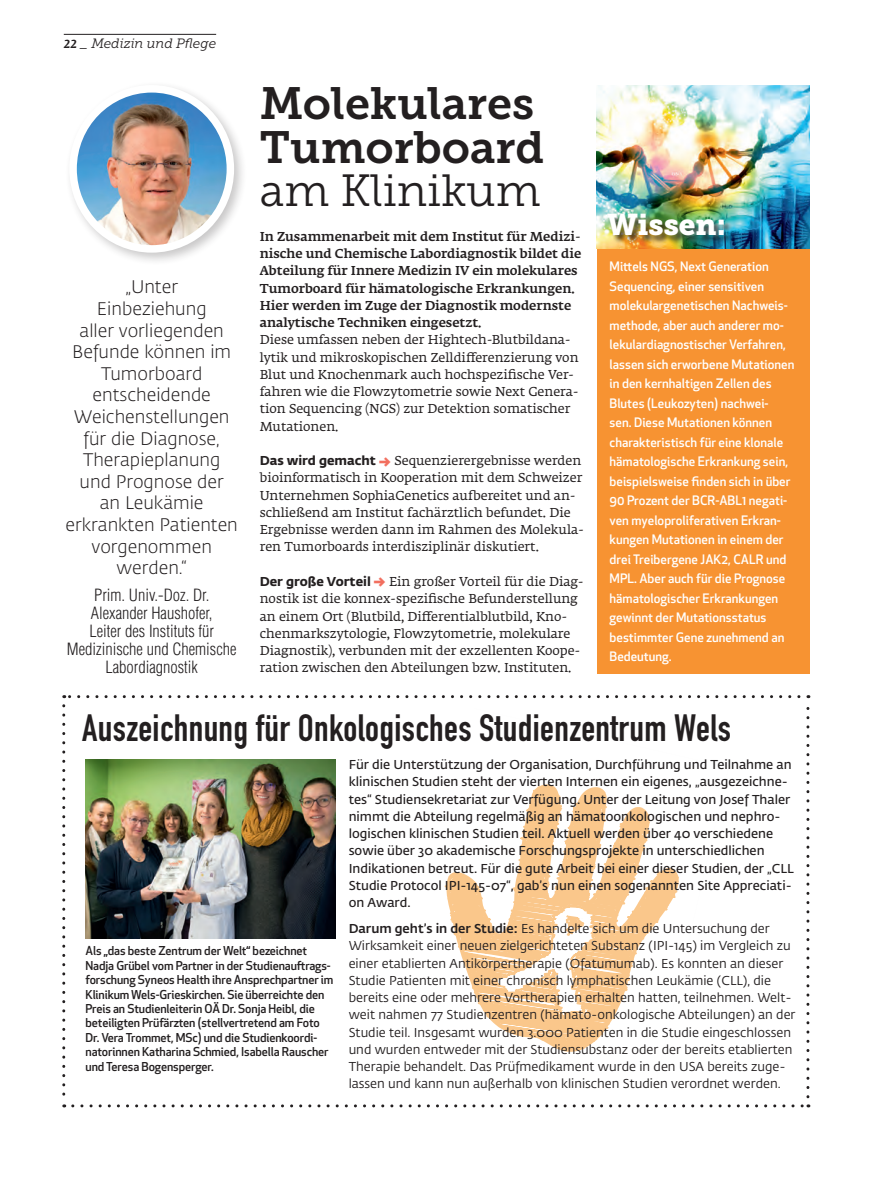
<style>
.page{position:relative;width:893px;height:1191px;background:#fff}
.page>*{position:absolute;margin:0;border:0;box-sizing:border-box;transform-origin:0 0}
.t1{font:45px/43.5px "Museo Slab 700";color:#231f20}
.t2{font:45px "Museo Slab 300";color:#231f20}
.t3{font:37.5px "DIN Engschrift Alternate";letter-spacing:.01em;color:#231f20}
.t4{font:29.85px "Museo Slab 900";color:#fff}
.t5{font:300 18px/21.6px "Fedra Sans Std";color:#231f20;text-align:center}
.t6{font:300 condensed 16.5px/18px "Helvetica";color:#231f20;text-align:center}
.t7{font:italic 13.5px "Museo Slab 300";color:#231f20}
.t8{font:12.75px/17.2px "Fedra Serif A Std";color:#231f20}
.t9{font:12.75px/17.2px "Fedra Sans Std";color:#231f20}
.t10{font:500 12.75px/19.5px "Apex New";color:#fff}
.t11{font:600 12.75px/17.2px "Fedra Sans Std";color:#231f20}
.t12{font:500 12.75px/17.2px "Fedra Serif A Std";color:#231f20}
.t13{font:500 12px/14.4px "Apex New";letter-spacing:-.01em;color:#231f20}
.s1{font-family:"Fedra Serif A Std Demi";font-size:15px}
.s2{font-family:"Fedra Sans Std";font-weight:700}
.s3{font-family:"Fedra Sans Std";font-weight:700;font-size:16.5px;color:#f26f5f}
.s4{font-weight:500}
</style>
<div class="page">
<svg style="left:444px;top:784px;width:235px;height:268px"></svg>
<svg style="left:62px;top:705px;width:3px;height:402px"></svg>
<svg style="left:73px;top:1104px;width:736px;height:3px"></svg>
<svg style="left:806px;top:695px;width:3px;height:401px"></svg>
<svg style="left:64px;top:695px;width:735px;height:3px"></svg>
<hr style="left:64px;top:34px;width:152px;height:1px;background:#231f20">
<img style="left:86px;top:759px;width:250px;height:179px">
<div style="left:65px;top:80px;width:183px;height:186px;background:#231f20;opacity:.25"></div>
<img style="left:74px;top:89px;width:156px;height:160px">
<div style="left:69px;top:85px;width:165px;height:168px;border:8px solid #fff;border-radius:50%"></div>
<div style="left:597px;top:249px;width:212px;height:425px;background:#f79332"></div>
<img style="left:597px;top:85px;width:212px;height:164px">
<div style="left:607px;top:214px;width:125px;height:30px;background:#231f20;opacity:.75"></div>
<p class="t7" style="left:64px;top:36px;width:154px"><span class="s1">22</span> _ Medizin und Pflege</p>
<h3 class="t5" style="left:66px;top:276px;width:174px">„Unter<br>Einbeziehung<br>aller vorliegenden<br>Befunde können im<br>Tumorboard entscheidende<br>Weichenstellungen für die Diagnose,<br>Therapieplanung und Prognose der<br>an Leukämie erkrankten Patienten vorgenommen werden.“</h3>
<p class="t6" style="left:67px;top:585px;width:171px">Prim. Univ.-Doz. Dr.<br>Alexander Haushofer,<br>Leiter des Instituts für<br>Medizinische und Chemische<br>Labordiagnostik</p>
<h1 class="t1" style="left:260px;top:82px;width:286px">Molekulares<br>Tumorboard</h1>
<h1 class="t2" style="left:260px;top:166px;width:282px">am Klinikum</h1>
<p class="t12" style="left:260px;top:229px;width:323px">In Zusammenarbeit mit dem Institut für Medizi&shy;nische und Chemische Labordiagnostik bildet die Abteilung für Innere Medizin IV ein molekulares Tumorboard für hämatologische Erkrankungen.<br>Hier werden im Zuge der Diagnostik modernste analytische Techniken eingesetzt.</p>
<p class="t8" style="left:260px;top:332px;width:320px">Diese umfassen neben der Hightech-Blutbildana&shy;lytik und mikroskopischen Zelldifferenzierung von Blut und Knochenmark auch hochspezifische Ver&shy;fahren wie die Flowzytometrie sowie Next Genera&shy;tion Sequencing (NGS) zur Detektion somatischer Mutationen.</p>
<p class="t8" style="left:260px;top:453px;width:326px"><span class="s2">Das wird gemacht</span> <span class="s3">→</span> Sequenzierergebnisse werden bioinformatisch in Kooperation mit dem Schweizer Unternehmen SophiaGenetics aufbereitet und an&shy;schließend am Institut fachärztlich befundet. Die Ergebnisse werden dann im Rahmen des Molekula&shy;ren Tumorboards interdisziplinär diskutiert.</p>
<p class="t8" style="left:260px;top:574px;width:326px"><span class="s2">Der große Vorteil</span> <span class="s3">→</span> Ein großer Vorteil für die Diag&shy;nostik ist die konnex- spezifische Befunderstellung an einem Ort (Blutbild, Differentialblutbild, Kno&shy;chenmarkszytologie, Flowzytometrie, molekulare Diagnostik), verbunden mit der exzellenten Koope&shy;ration zwischen den Abteilungen bzw. Instituten.</p>
<h3 class="t4" style="left:607px;top:208px;width:120px">Wissen:</h3>
<p class="t10" style="left:610px;top:256px;width:186px">Mittels NGS, Next Generation<br>Sequencing, einer sensitiven molekulargenetischen Nachweis&shy;methode, aber auch anderer mo&shy;lekulardiagnostischer Verfahren, lassen sich erworbene Mutationen in den kernhaltigen Zellen des<br>Blutes (Leukozyten) nachwei-<br>sen. Diese Mutationen können charakteristisch für eine klonale hämatologische Erkrankung sein, beispielsweise finden sich in über<br>90 Prozent der BCR-ABL1 negati&shy;ven myeloproliferativen Erkran&shy;kungen Mutationen in einem der drei Treibergene JAK2, CALR und<br>MPL. Aber auch für die Prognose hämatologischer Erkrankungen gewinnt der Mutationsstatus bestimmter Gene zunehmend an<br>Bedeutung.</p>
<h2 class="t3" style="left:82px;top:706px;width:650px">Auszeichnung für Onkologisches Studienzentrum Wels</h2>
<p class="t13" style="left:86px;top:943px;width:249px">Als „das beste Zentrum der Welt“ bezeichnet Nadja Grübel vom Partner in der Studienauftrags&shy;forschung Syneos Health ihre Ansprechpartner im Klinikum Wels-Grieskirchen. Sie überreichte den Preis an Studienleiterin OÄ Dr. Sonja Heibl, die beteiligten Prüfärzten (stellvertretend am Foto Dr. Vera Trommet, MSc) und die Studienkoordi&shy;natorinnen Katharina Schmied, Isabella Rauscher und Teresa Bogensperger.</p>
<p class="t11" style="left:349px;top:756px;width:447px">Für die U nterstützung der Organisation, Durchführung und Teilnahme an klinischen Studien steht der vierten Internen ein eigenes, „ausgezeichne&shy;tes“ Studiensekretariat zur Verfügung. U nter der Leitung von Josef Thaler nimmt die Abteilung regelmäßig an hämatoonkologischen und nephro&shy;logischen klinischen Studien teil. Aktuell werden über 40 verschiedene sowie über 30 akademische Forschungsprojekte in unterschiedlichen Indikationen betreut. Für die gute Arbeit bei einer dieser Studien, der „CLL Studie Protocol IPI-145-07“, gab’s nun einen sogenannten Site Appreciati&shy;on Award.</p>
<p class="t9" style="left:349px;top:920px;width:448px"><span class="s4">Darum geht’s in der Studie:</span> Es handelte sich um die Untersuchung der Wirksamkeit einer neuen zielgerichteten Substanz (IPI-145) im Vergleich zu einer etablierten Antikörpertherapie (Ofatumumab). Es konnten an dieser Studie Patienten mit einer chronisch lymphatischen Leukämie (CLL), die bereits eine oder mehrere Vortherapien erhalten hatten, teilnehmen. Welt&shy;weit nahmen 77 Studienzentren (hämato-onkologische Abteilungen) an der Studie teil. Insgesamt wurden 3.000 Patienten in die Studie eingeschlossen und wurden entweder mit der Studiensubstanz oder der bereits etablierten Therapie behandelt. Das Prüfmedikament wurde in den USA bereits zuge&shy;lassen und kann nun außerhalb von klinischen Studien verordnet werden.</p>
</div>
